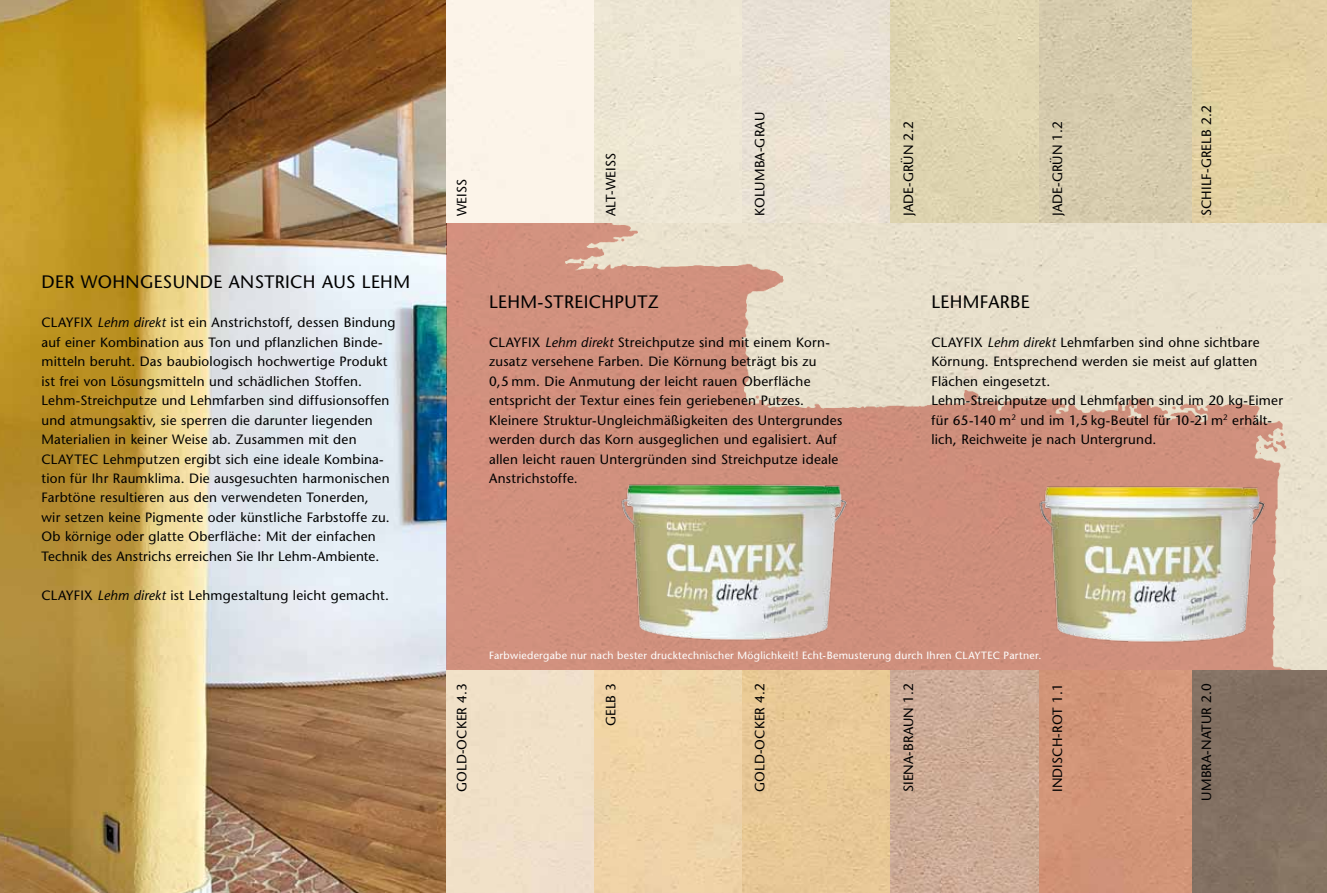
<style>
.page{position:relative;width:1327px;height:893px;background:#fff}
.page>*{position:absolute;margin:0;border:0;box-sizing:border-box;transform-origin:0 0}
.t1{font:18px "Stone Sans";letter-spacing:.02em;color:#000}
.t2{font:13.5px/19.5px "Stone Sans";letter-spacing:.015em;color:#000}
.t3{font:10.5px "Stone Sans";letter-spacing:.025em;color:#fff}
.s1{font-style:italic}
</style>
<div class="page">
<img style="left:0;top:0;width:446px;height:893px">
<svg style="left:446px;top:223px;width:881px;height:447px;fill:#d3917f"></svg>
<img style="left:1033px;top:478px;width:239px;height:173px">
<img style="left:615px;top:476px;width:239px;height:173px">
<img style="left:1191px;top:0;width:136px;height:223px">
<div style="left:446px;top:0;width:149px;height:223px;background:#fcf4e9"></div>
<div style="left:595px;top:0;width:148px;height:223px;background:#ede6d3"></div>
<img style="left:743px;top:0;width:148px;height:223px">
<div style="left:891px;top:0;width:148px;height:223px;background:#dfd5b1"></div>
<img style="left:1039px;top:0;width:152px;height:223px">
<div style="left:1191px;top:670px;width:136px;height:223px;background:#827062"></div>
<div style="left:446px;top:670px;width:149px;height:223px;background:#f1e1c8"></div>
<div style="left:595px;top:670px;width:148px;height:223px;background:#f0d4a8"></div>
<div style="left:743px;top:670px;width:148px;height:223px;background:#e8c896"></div>
<img style="left:891px;top:670px;width:148px;height:223px">
<div style="left:1039px;top:670px;width:152px;height:223px;background:#d29578"></div>
<h1 class="t1" style="left:41px;top:271px;width:370px">DER WOHNGESUNDE ANSTRICH AUS LEHM</h1>
<p class="t2" style="left:41px;top:312px;width:356px">CLAYFIX <span class="s1">Lehm direkt</span> ist ein Anstrichstoff, dessen Bindung auf einer Kombination aus Ton und pflanzlichen Binde&shy;mitteln beruht. Das baubiologisch hochwertige Produkt ist frei von Lösungsmitteln und schädlichen Stoffen.<br>Lehm-Streichputze und Lehmfarben sind diffusionsoffen und atmungsaktiv, sie sperren die darunter liegenden Materialien in keiner Weise ab. Zusammen mit den CLAYTEC Lehmputzen ergibt sich eine ideale Kombina&shy;tion für Ihr Raumklima. Die ausgesuchten harmonischen Farbtöne resultieren aus den verwendeten Tonerden,<br>wir setzen keine Pigmente oder künstliche Farbstoffe zu.<br>Ob körnige oder glatte Oberfläche: Mit der einfachen Technik des Anstrichs erreichen Sie Ihr Lehm-Ambiente.</p>
<p class="t2" style="left:41px;top:585px;width:349px">CLAYFIX <span class="s1">Lehm direkt</span> ist Lehmgestaltung leicht gemacht.</p>
<p class="t2" style="left:452px;top:216px;width:37px;rotate:-90deg">Weiss</p>
<p class="t2" style="left:601px;top:216px;width:64px;rotate:-90deg">Alt-weiss</p>
<p class="t2" style="left:750px;top:216px;width:104px;rotate:-90deg">kolumba-Grau</p>
<h1 class="t1" style="left:489px;top:290px;width:23px">Lehm</h1>
<h1 class="t1" style="left:537px;top:290px;width:28px">-Streichputz</h1>
<p class="t2" style="left:489px;top:332px;width:355px">CLAYFIX <span class="s1">Lehm direkt</span> Streichputze sind mit einem Korn&shy;zusatz versehene Farben. Die Körnung beträgt bis zu<br>0,5 mm. Die Anmutung der leicht rauen Oberfläche entspricht der Textur eines fein geriebenen Putzes.<br>Kleinere Struktur-Ungleichmäßigkeiten des Untergrundes werden durch das Korn ausgeglichen und egalisiert. Auf allen leicht rauen Untergründen sind Streichputze ideale Anstrichstoffe.</p>
<p class="t2" style="left:898px;top:216px;width:97px;rotate:-90deg">Jade-Grün 2.2</p>
<p class="t2" style="left:1047px;top:216px;width:97px;rotate:-90deg">Jade-Grün 1.2</p>
<p class="t2" style="left:1196px;top:216px;width:112px;rotate:-90deg">Schilf-grelb 2.2</p>
<h1 class="t1" style="left:931px;top:290px;width:21px">Lehmfarbe</h1>
<p class="t2" style="left:931px;top:332px;width:353px">CLAYFIX <span class="s1">Lehm direkt</span> Lehmfarben sind ohne sichtbare Körnung. Entsprechend werden sie meist auf glatten Flächen eingesetzt.<br>Lehm-Streichputze und Lehmfarben sind im 20 kg-Eimer für 65-140 m<sup>2</sup> und im 1,5 kg-Beutel für 10-21 m<sup>2</sup> erhält&shy;lich, Reichweite je nach Untergrund.</p>
<p class="t2" style="left:452px;top:792px;width:110px;rotate:-90deg">Gold-Ocker 4.3</p>
<p class="t3" style="left:489px;top:648px;width:554px">Farbwiedergabe nur nach bester drucktechnischer Möglichkeit! Echt-Bemusterung durch Ihren CLAYTEC Partner.</p>
<p class="t2" style="left:601px;top:726px;width:45px;rotate:-90deg">Gelb 3</p>
<p class="t2" style="left:750px;top:792px;width:110px;rotate:-90deg">Gold-Ocker 4.2</p>
<p class="t2" style="left:898px;top:792px;width:111px;rotate:-90deg">Siena-Braun 1.2</p>
<p class="t2" style="left:1047px;top:792px;width:110px;rotate:-90deg">Indisch-Rot 1.1</p>
<p class="t2" style="left:1196px;top:801px;width:119px;rotate:-90deg">Umbra-Natur 2.0</p>
</div>
